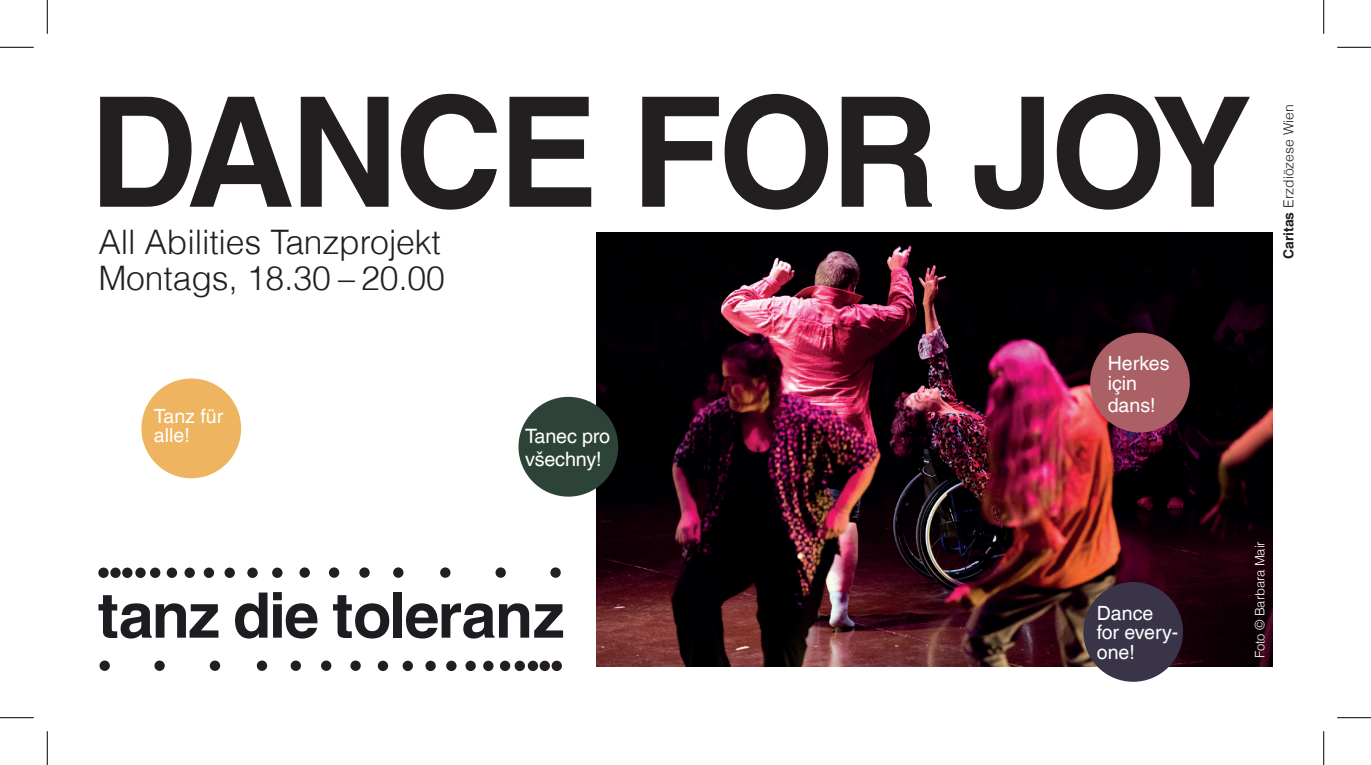
<style>
.page{position:relative;width:1371px;height:765px;background:#fff}
.page>*{position:absolute;margin:0;border:0;box-sizing:border-box;transform-origin:0 0}
.t1{font:700 153px "Helvetica LT Com";letter-spacing:-.03em;color:#231f20}
.t2{font:300 33.75px/36px "Helvetica LT Com";letter-spacing:-.005em;color:#231f20}
.t3{font:19.8px/22.5px "Helvetica LT Com";letter-spacing:-.01em;color:#fff}
.t4{font:19.57px/19.6px "Helvetica LT Com";color:#fff}
.t5{font:300 13.95px "Helvetica LT Com";color:#231f20}
.t6{font:300 13.05px "Helvetica LT Com";letter-spacing:-.01em;color:#fff}
.s1{font-weight:700}
</style>
<div class="page">
<div style="left:141px;top:378px;width:100px;height:100px;background:#eeb45f;border-radius:50%"></div>
<img style="left:596px;top:232px;width:676px;height:434px">
<div style="left:1089px;top:332px;width:100px;height:100px;background:#aa6065;border-radius:50%"></div>
<div style="left:1083px;top:581px;width:99px;height:100px;background:#3a3449;border-radius:50%"></div>
<div style="left:518px;top:396px;width:100px;height:100px;background:#2e4338;border-radius:50%"></div>
<svg style="left:98px;top:595px;width:120px;height:43px"></svg>
<svg style="left:235px;top:592px;width:32px;height:46px"></svg>
<svg style="left:273px;top:592px;width:44px;height:46px"></svg>
<svg style="left:333px;top:595px;width:56px;height:43px"></svg>
<div style="left:393px;top:592px;width:9px;height:45px;background:#1b1d20"></div>
<svg style="left:406px;top:603px;width:157px;height:35px"></svg>
<div style="left:99px;top:660px;width:11px;height:10px;background:#231f20;border-radius:50%"></div>
<div style="left:154px;top:660px;width:11px;height:10px;background:#231f20;border-radius:50%"></div>
<div style="left:210px;top:660px;width:10px;height:10px;background:#231f20;border-radius:50%"></div>
<div style="left:257px;top:660px;width:10px;height:10px;background:#231f20;border-radius:50%"></div>
<div style="left:290px;top:660px;width:11px;height:10px;background:#231f20;border-radius:50%"></div>
<div style="left:321px;top:660px;width:10px;height:10px;background:#231f20;border-radius:50%"></div>
<div style="left:350px;top:660px;width:11px;height:10px;background:#231f20;border-radius:50%"></div>
<div style="left:378px;top:660px;width:10px;height:10px;background:#231f20;border-radius:50%"></div>
<div style="left:402px;top:660px;width:11px;height:10px;background:#231f20;border-radius:50%"></div>
<div style="left:425px;top:660px;width:10px;height:10px;background:#231f20;border-radius:50%"></div>
<div style="left:446px;top:660px;width:10px;height:10px;background:#231f20;border-radius:50%"></div>
<div style="left:465px;top:660px;width:11px;height:10px;background:#231f20;border-radius:50%"></div>
<div style="left:483px;top:660px;width:10px;height:10px;background:#231f20;border-radius:50%"></div>
<div style="left:500px;top:660px;width:10px;height:10px;background:#231f20;border-radius:50%"></div>
<div style="left:514px;top:660px;width:11px;height:10px;background:#231f20;border-radius:50%"></div>
<div style="left:527px;top:660px;width:11px;height:10px;background:#231f20;border-radius:50%"></div>
<div style="left:539px;top:660px;width:11px;height:10px;background:#231f20;border-radius:50%"></div>
<div style="left:551px;top:660px;width:11px;height:10px;background:#231f20;border-radius:50%"></div>
<div style="left:550px;top:567px;width:10px;height:10px;background:#231f20;border-radius:50%"></div>
<div style="left:495px;top:567px;width:11px;height:10px;background:#231f20;border-radius:50%"></div>
<div style="left:440px;top:567px;width:10px;height:10px;background:#231f20;border-radius:50%"></div>
<div style="left:393px;top:567px;width:10px;height:10px;background:#231f20;border-radius:50%"></div>
<div style="left:359px;top:567px;width:10px;height:10px;background:#231f20;border-radius:50%"></div>
<div style="left:329px;top:567px;width:10px;height:10px;background:#231f20;border-radius:50%"></div>
<div style="left:299px;top:567px;width:11px;height:10px;background:#231f20;border-radius:50%"></div>
<div style="left:272px;top:567px;width:10px;height:10px;background:#231f20;border-radius:50%"></div>
<div style="left:247px;top:567px;width:11px;height:10px;background:#231f20;border-radius:50%"></div>
<div style="left:224px;top:567px;width:11px;height:10px;background:#231f20;border-radius:50%"></div>
<div style="left:204px;top:567px;width:10px;height:10px;background:#231f20;border-radius:50%"></div>
<div style="left:184px;top:567px;width:11px;height:10px;background:#231f20;border-radius:50%"></div>
<div style="left:167px;top:567px;width:10px;height:10px;background:#231f20;border-radius:50%"></div>
<div style="left:150px;top:567px;width:10px;height:10px;background:#231f20;border-radius:50%"></div>
<div style="left:135px;top:567px;width:11px;height:10px;background:#231f20;border-radius:50%"></div>
<div style="left:122px;top:567px;width:10px;height:10px;background:#231f20;border-radius:50%"></div>
<div style="left:110px;top:567px;width:11px;height:10px;background:#231f20;border-radius:50%"></div>
<div style="left:98px;top:567px;width:11px;height:10px;background:#231f20;border-radius:50%"></div>
<hr style="left:0;top:47px;width:34px;height:1px;background:#000">
<hr style="left:1336px;top:47px;width:34px;height:1px;background:#000">
<hr style="left:0;top:717px;width:34px;height:1px;background:#000">
<hr style="left:1336px;top:717px;width:34px;height:1px;background:#000">
<hr style="left:47px;top:0;width:1px;height:34px;background:#000">
<hr style="left:47px;top:730px;width:1px;height:34px;background:#000">
<hr style="left:1322px;top:0;width:1px;height:34px;background:#000">
<hr style="left:1322px;top:730px;width:1px;height:34px;background:#000">
<h1 class="t1" style="left:89px;top:59px;width:1164px">DANCE FOR JOY</h1>
<h2 class="t2" style="left:98px;top:223px;width:348px">All Abilities Tanzprojekt<br>Montags, 18.30 – 20.00</h2>
<p class="t4" style="left:154px;top:406px;width:71px">Tanz für alle!</p>
<p class="t3" style="left:525px;top:424px;width:87px">Tanec pro všechny!</p>
<p class="t4" style="left:1107px;top:353px;width:63px">Herkes için</p>
<p class="t4" style="left:1107px;top:395px;width:49px">dans!</p>
<p class="t5" style="left:1279px;top:259px;width:156px;rotate:-90deg"><span class="s1">Caritas</span> Erzdiözese Wien</p>
<p class="t4" style="left:1096px;top:602px;width:83px">Dance for every&shy;one!</p>
<p class="t6" style="left:1251px;top:658px;width:118px;rotate:-90deg">Foto © Barbara Mair</p>
</div>
